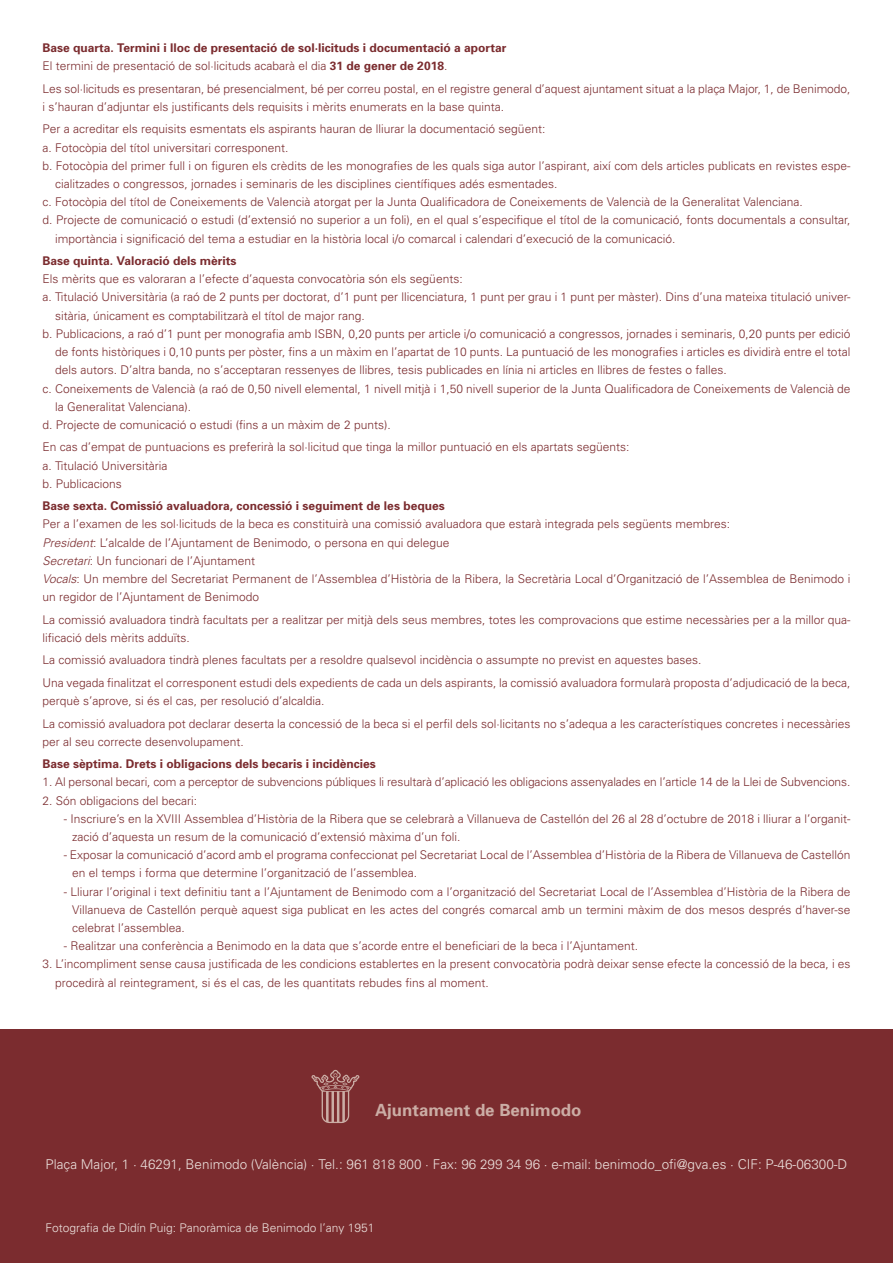
<style>
.page{position:relative;width:893px;height:1263px;background:#fff}
.page>*{position:absolute;margin:0;border:0;box-sizing:border-box;transform-origin:0 0}
.t1{font:700 16.8px "Univers";color:#cbada5}
.t2{font:300 13.5px "Univers";color:#ebe0dc}
.t3{font:300 12px/18.1px "Univers";color:#7b2c2f}
.t4{font:700 12px/18.1px "Univers";color:#7b2c2f}
.t5{font:300 12px "Univers";color:#ebe0dc}
.s1{font-weight:300}
.s2{font-style:italic}
</style>
<div class="page">
<div style="left:0;top:1029px;width:893px;height:234px;background:#7b2c2f"></div>
<svg style="left:311px;top:1070px;width:48px;height:53px"></svg>
<p class="t4" style="left:43px;top:39px;width:465px">Base quarta. Termini i lloc de presentació de sol·licituds i documentació a aportar<br><span class="s1">El termini de presentació de sol·licituds acabarà el dia</span> 31 de gener de 2018<span class="s1">.</span></p>
<p class="t3" style="left:43px;top:79px;width:809px">Les sol·licituds es presentaran, bé presencialment, bé per correu postal, en el registre general d’aquest ajuntament situat a la plaça Major, 1, de Benimodo, i s’hauran d’adjuntar els justificants dels requisits i mèrits enumerats en la base quinta.</p>
<p class="t3" style="left:43px;top:120px;width:504px">Per a acreditar els requisits esmentats els aspirants hauran de lliurar la documentació següent:</p>
<p class="t3" style="left:43px;top:138px;width:248px">a. Fotocòpia del títol universitari corresponent.</p>
<p class="t3" style="left:43px;top:156px;width:809px">b. Fotocòpia del primer full i on figuren els crèdits de les monografies de les quals siga autor l’aspirant, així com dels articles publicats en revistes espe-</p>
<p class="t3" style="left:55px;top:175px;width:504px">cialitzades o congressos, jornades i seminaris de les disciplines científiques adés esmentades.</p>
<p class="t3" style="left:43px;top:193px;width:762px">c. Fotocòpia del títol de Coneixements de Valencià atorgat per la Junta Qualificadora de Coneixements de Valencià de la Generalitat Valenciana.</p>
<p class="t3" style="left:43px;top:211px;width:809px">d. Projecte de comunicació o estudi (d’extensió no superior a un foli), en el qual s’especifique el títol de la comunicació, fonts documentals a consultar,</p>
<p class="t3" style="left:55px;top:229px;width:622px">importància i significació del tema a estudiar en la història local i/o comarcal i calendari d’execució de la comunicació.</p>
<p class="t4" style="left:43px;top:252px;width:195px">Base quinta. Valoració dels mèrits</p>
<p class="t3" style="left:43px;top:270px;width:422px">Els mèrits que es valoraran a l’efecte d’aquesta convocatòria són els següents:</p>
<p class="t3" style="left:43px;top:288px;width:809px">a. Titulació Universitària (a raó de 2 punts per doctorat, d’1 punt per llicenciatura, 1 punt per grau i 1 punt per màster). Dins d’una mateixa titulació univer-</p>
<p class="t3" style="left:55px;top:306px;width:311px">sitària, únicament es comptabilitzarà el títol de major rang.</p>
<p class="t3" style="left:43px;top:325px;width:809px">b. Publicacions, a raó d’1 punt per monografia amb ISBN, 0,20 punts per article i/o comunicació a congressos, jornades i seminaris, 0,20 punts per edició</p>
<p class="t3" style="left:55px;top:343px;width:796px">de fonts històriques i 0,10 punts per pòster, fins a un màxim en l’apartat de 10 punts. La puntuació de les monografies i articles es dividirà entre el total</p>
<p class="t3" style="left:55px;top:361px;width:673px">dels autors. D’altra banda, no s’acceptaran ressenyes de llibres, tesis publicades en línia ni articles en llibres de festes o falles.</p>
<p class="t3" style="left:43px;top:379px;width:809px">c. Coneixements de Valencià (a raó de 0,50 nivell elemental, 1 nivell mitjà i 1,50 nivell superior de la Junta Qualificadora de Coneixements de Valencià de</p>
<p class="t3" style="left:55px;top:397px;width:138px">la Generalitat Valenciana).</p>
<p class="t3" style="left:43px;top:416px;width:350px">d. Projecte de comunicació o estudi (fins a un màxim de 2 punts).</p>
<p class="t3" style="left:43px;top:438px;width:588px">En cas d’empat de puntuacions es preferirà la sol·licitud que tinga la millor puntuació en els apartats següents: a. Titulació Universitària<br>b. Publicacions</p>
<p class="t4" style="left:43px;top:497px;width:404px">Base sexta. Comissió avaluadora, concessió i seguiment de les beques</p>
<p class="t3" style="left:43px;top:515px;width:809px">Per a l’examen de les sol·licituds de la beca es constituirà una comissió avaluadora que estarà integrada pels següents membres:<br><span class="s2">President</span>: L’alcalde de l’Ajuntament de Benimodo, o persona en qui delegue<br><span class="s2">Secretari</span>: Un funcionari de l’Ajuntament<br><span class="s2">Vocals</span>: Un membre del Secretariat Permanent de l’Assemblea d’Història de la Ribera, la Secretària Local d’Organització de l’Assemblea de Benimodo i un regidor de l’Ajuntament de Benimodo</p>
<p class="t3" style="left:43px;top:610px;width:809px">La comissió avaluadora tindrà facultats per a realitzar per mitjà dels seus membres, totes les comprovacions que estime necessàries per a la millor qua&shy;lificació dels mèrits adduïts.</p>
<p class="t3" style="left:43px;top:649px;width:809px;line-height:22.5px">La comissió avaluadora tindrà plenes facultats per a resoldre qualsevol incidència o assumpte no previst en aquestes bases.<br>Una vegada finalitzat el corresponent estudi dels expedients de cada un dels aspirants, la comissió avaluadora formularà proposta d’adjudicació de la beca,</p>
<p class="t3" style="left:43px;top:689px;width:809px;line-height:22.5px">perquè s’aprove, si és el cas, per resolució d’alcaldia.<br>La comissió avaluadora pot declarar deserta la concessió de la beca si el perfil dels sol·licitants no s’adequa a les característiques concretes i necessàries</p>
<p class="t3" style="left:43px;top:732px;width:203px">per al seu correcte desenvolupament.</p>
<p class="t4" style="left:43px;top:755px;width:335px">Base sèptima. Drets i obligacions dels becaris i incidències</p>
<p class="t3" style="left:43px;top:773px;width:809px">1. Al personal becari, com a perceptor de subvencions públiques li resultarà d’aplicació les obligacions assenyalades en l’article 14 de la Llei de Subvencions.</p>
<p class="t3" style="left:43px;top:791px;width:156px">2. Són obligacions del becari:</p>
<p class="t3" style="left:72px;top:809px;width:780px;text-indent:-9px">- Inscriure’s en la XVIII Assemblea d’Història de la Ribera que se celebrarà a Villanueva de Castellón del 26 al 28 d’octubre de 2018 i lliurar a l’organit&shy;zació d’aquesta un resum de la comunicació d’extensió màxima d’un foli.</p>
<p class="t3" style="left:72px;top:846px;width:780px;text-indent:-9px">- Exposar la comunicació d’acord amb el programa confeccionat pel Secretariat Local de l’Assemblea d’Història de la Ribera de Villanueva de Castellón en el temps i forma que determine l’organització de l’assemblea.</p>
<p class="t3" style="left:72px;top:882px;width:780px;text-align:justify;text-indent:-9px">- Lliurar l’original i text definitiu tant a l’Ajuntament de Benimodo com a l’organització del Secretariat Local de l’Assemblea d’Història de la Ribera de Villanueva de Castellón perquè aquest siga publicat en les actes del congrés comarcal amb un termini màxim de dos mesos després d’haver-se celebrat l’assemblea.</p>
<p class="t3" style="left:64px;top:937px;width:576px">- Realitzar una conferència a Benimodo en la data que s’acorde entre el beneficiari de la beca i l’Ajuntament.</p>
<p class="t3" style="left:55px;top:955px;width:797px;text-indent:-13px">3. L’incompliment sense causa justificada de les condicions establertes en la present convocatòria podrà deixar sense efecte la concessió de la beca, i es procedirà al reintegrament, si és el cas, de les quantitats rebudes fins al moment.</p>
<h1 class="t1" style="left:375px;top:1100px;width:208px">Ajuntament de Benimodo</h1>
<p class="t2" style="left:46px;top:1156px;width:803px">Plaça Major, 1 · 46291, Benimodo (València) · Tel.: 961 818 800 · Fax: 96 299 34 96 · e-mail: benimodo_ofi@gva.es · CIF: P-46-06300-D</p>
<p class="t5" style="left:46px;top:1220px;width:330px">Fotografia de Didín Puig: Panoràmica de Benimodo l’any 1951</p>
</div>
